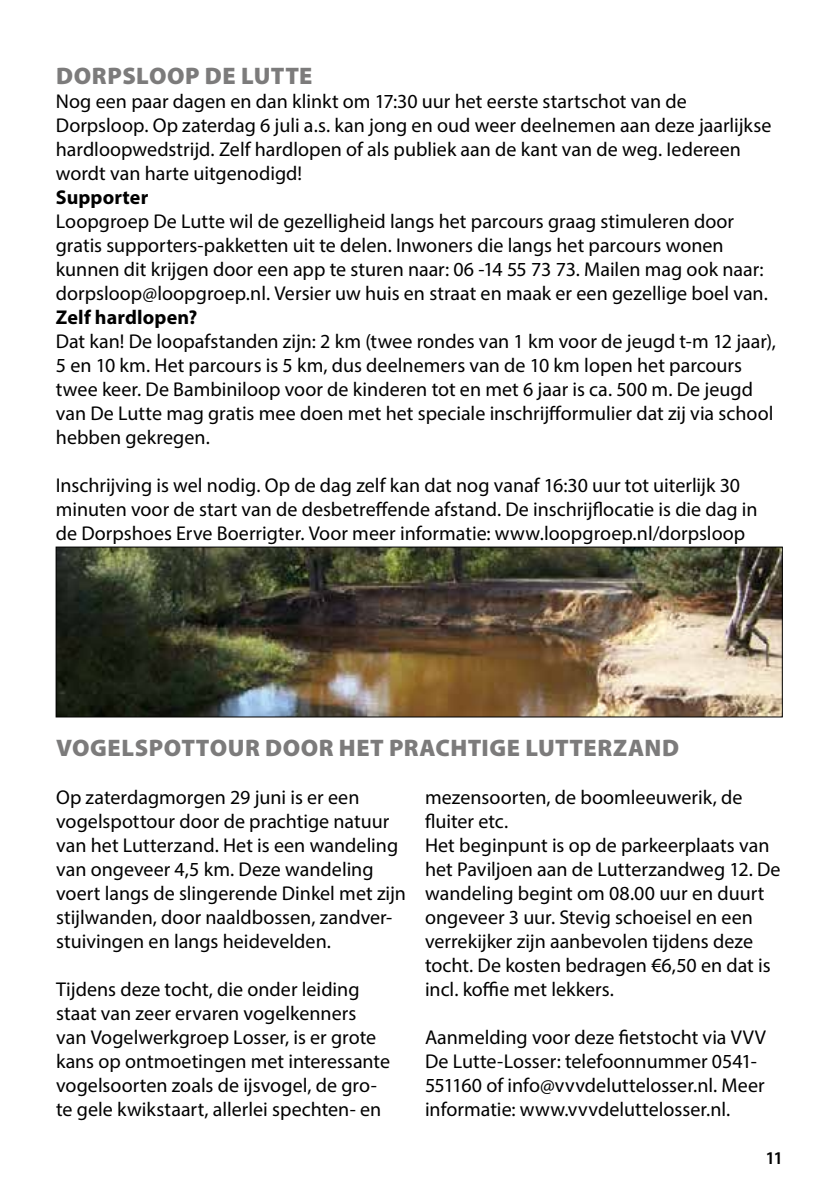
<style>
.page{position:relative;width:840px;height:1191px;background:#fff}
.page>*{position:absolute;margin:0;border:0;box-sizing:border-box;transform-origin:0 0}
.t1{font:900 24px "Myriad Pro";letter-spacing:.02em;color:#7c7b7b}
.t2{font:20px/24px "Myriad Pro";color:#000}
.t3{font:700 20px "Myriad Pro";letter-spacing:.005em;color:#000}
.t4{font:600 18px "Myriad Pro";color:#000}
</style>
<div class="page">
<img style="left:58px;top:549px;width:722px;height:166px">
<div style="left:56px;top:547px;width:726px;height:170px;border:1px solid #000"></div>
<p class="t1" style="left:56px;top:59px;width:257px">DORPSLOOP DE LUTTE</p>
<p class="t2" style="left:56px;top:89px;width:717px">Nog een paar dagen en dan klinkt om 17:30 uur het eerste startschot van de Dorpsloop. Op zaterdag 6 juli a.s. kan jong en oud weer deelnemen aan deze jaarlijkse hardloopwedstrijd. Zelf hardlopen of als publiek aan de kant van de weg. Iedereen wordt van harte uitgenodigd!</p>
<p class="t3" style="left:56px;top:184px;width:94px">Supporter</p>
<p class="t2" style="left:56px;top:209px;width:713px">Loopgroep De Lutte wil de gezelligheid langs het parcours graag stimuleren door gratis supporters-pakketten uit te delen. Inwoners die langs het parcours wonen kunnen dit krijgen door een app te sturen naar: 06 -14 55 73 73. Mailen mag ook naar: dorpsloop@loopgroep.nl. Versier uw huis en straat en maak er een gezellige boel van.</p>
<p class="t3" style="left:56px;top:304px;width:143px">Zelf hardlopen?</p>
<p class="t2" style="left:56px;top:329px;width:721px">Dat kan! De loopafstanden zijn: 2 km (twee rondes van 1 km voor de jeugd t-m 12 jaar), 5 en 10 km. Het parcours is 5 km, dus deelnemers van de 10 km lopen het parcours twee keer. De Bambiniloop voor de kinderen tot en met 6 jaar is ca. 500 m. De jeugd van De Lutte mag gratis mee doen met het speciale inschrijfformulier dat zij via school hebben gekregen.</p>
<p class="t2" style="left:56px;top:473px;width:703px">Inschrijving is wel nodig. Op de dag zelf kan dat nog vanaf 16:30 uur tot uiterlijk 30 minuten voor de start van de desbetreffende afstand. De inschrijflocatie is die dag in de Dorpshoes Erve Boerrigter. Voor meer informatie: www.loopgroep.nl/dorpsloop</p>
<p class="t1" style="left:56px;top:731px;width:624px">VOGELSPOTTOUR DOOR HET PRACHTIGE LUTTERZAND</p>
<p class="t2" style="left:56px;top:785px;width:351px">Op zaterdagmorgen 29 juni is er een vogelspottour door de prachtige natuur van het Lutterzand. Het is een wandeling van ongeveer 4,5 km. Deze wandeling voert langs de slingerende Dinkel met zijn stijlwanden, door naaldbossen, zandver&shy;stuivingen en langs heidevelden.</p>
<p class="t2" style="left:56px;top:977px;width:335px">Tijdens deze tocht, die onder leiding staat van zeer ervaren vogelkenners van Vogelwerkgroep Losser, is er grote kans op ontmoetingen met interessante vogelsoorten zoals de ijsvogel, de gro&shy;te gele kwikstaart, allerlei spechten- en</p>
<p class="t2" style="left:425px;top:785px;width:357px">mezensoorten, de boomleeuwerik, de fluiter etc.<br>Het beginpunt is op de parkeerplaats van het Paviljoen aan de Lutterzandweg 12. De wandeling begint om 08.00 uur en duurt ongeveer 3 uur. Stevig schoeisel en een verrekijker zijn aanbevolen tijdens deze tocht. De kosten bedragen €6,50 en dat is incl. koffie met lekkers.</p>
<p class="t2" style="left:425px;top:1025px;width:342px">Aanmelding voor deze fietstocht via VVV De Lutte-Losser: telefoonnummer 0541- 551160 of info@vvvdeluttelosser.nl. Meer informatie: www.vvvdeluttelosser.nl.</p>
<p class="t4" style="left:765px;top:1146px;width:19px">11</p>
</div>
